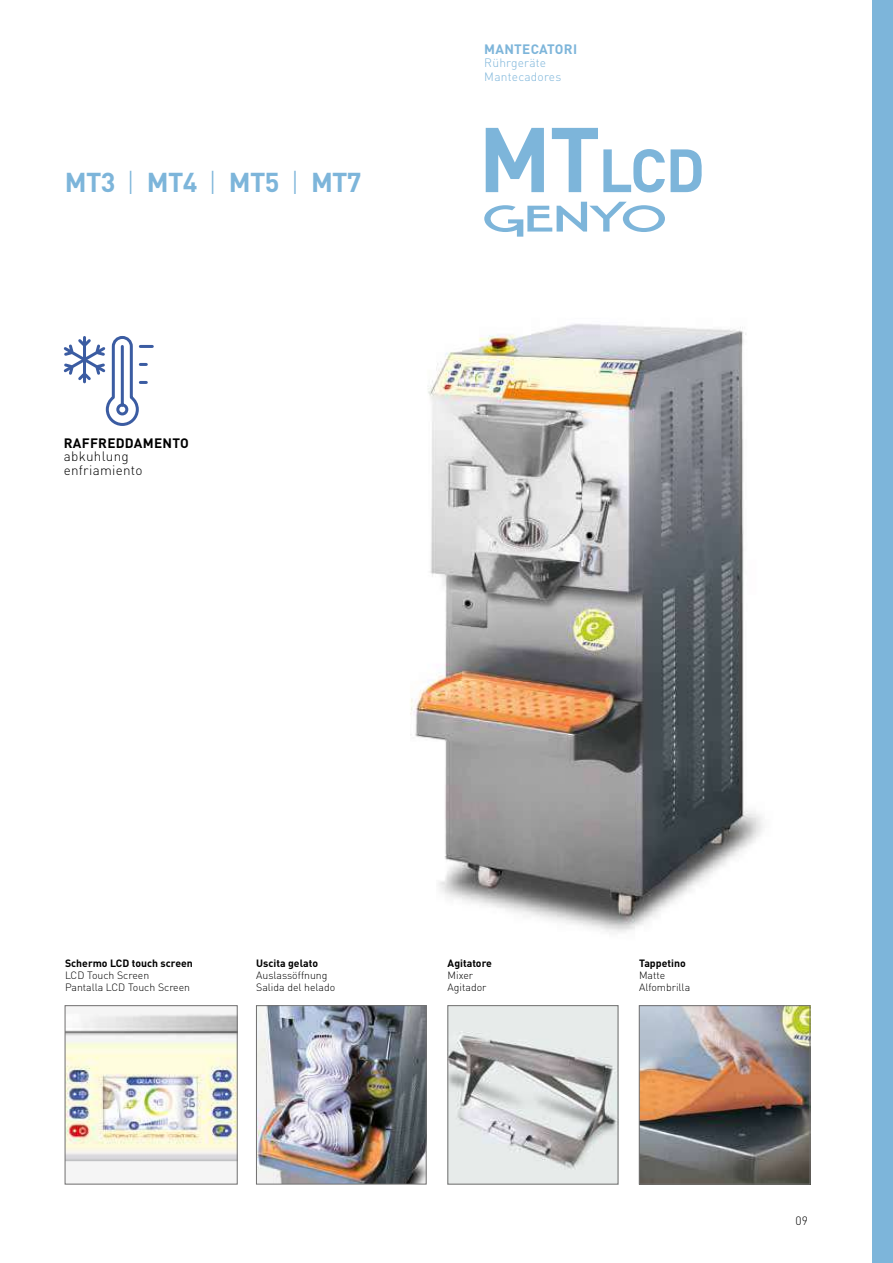
<style>
.page{position:relative;width:893px;height:1263px;background:#fff}
.page>*{position:absolute;margin:0;border:0;box-sizing:border-box;transform-origin:0 0}
.t1{font:700 60px "DIN";color:#7db5da}
.t2{font:700 27px "DIN";letter-spacing:-.025em;color:#7db5da}
.t3{font:300 13.5px/13.5px "DIN";letter-spacing:.02em;color:#000}
.t4{font:700 13.5px "DIN";letter-spacing:.02em;color:#000}
.t5{font:700 13.5px "DIN";letter-spacing:.02em;color:#7db5da}
.t6{font:300 12px/13.5px "DIN";letter-spacing:.02em;color:#7db5da}
.t7{font:300 12px "DIN";color:#000}
.t8{font:300 10.5px/12px "DIN";color:#000}
.t9{font:700 10.5px "DIN";color:#000}
.s1{font-weight:300}
.s2{font-size:90.3px}
</style>
<div class="page">
<img style="left:410px;top:324px;width:353px;height:608px">
<svg style="left:484px;top:202px;width:181px;height:35px"></svg>
<svg style="left:63px;top:336px;width:91px;height:90px"></svg>
<img style="left:67px;top:1013px;width:168px;height:149px">
<div style="left:65px;top:1005px;width:172px;height:179px;border:1px solid #706f6f"></div>
<img style="left:450px;top:1007px;width:166px;height:175px">
<img style="left:641px;top:1007px;width:167px;height:175px">
<div style="left:639px;top:1005px;width:171px;height:179px;border:1px solid #706f6f"></div>
<img style="left:258px;top:1007px;width:166px;height:175px">
<div style="left:256px;top:1005px;width:170px;height:179px;border:1px solid #706f6f"></div>
<div style="left:872px;top:0;width:21px;height:1263px;background:#7db5da"></div>
<h2 class="t2" style="left:65px;top:165px;width:298px">MT3 <span class="s1">|</span> MT4 <span class="s1">|</span> MT5 <span class="s1">|</span> MT7</h2>
<p class="t4" style="left:64px;top:434px;width:126px">RAFFREDDAMENTO</p>
<p class="t3" style="left:64px;top:450px;width:80px">abkuhlung enfriamiento</p>
<p class="t5" style="left:484px;top:40px;width:94px">MANTECATORI</p>
<p class="t6" style="left:484px;top:56px;width:79px">Rührgeräte<br>Mantecadores</p>
<h1 class="t1" style="left:478px;top:131px;width:228px"><span class="s2">MT</span>LCD</h1>
<p class="t9" style="left:65px;top:957px;width:129px">Schermo LCD touch screen</p>
<p class="t8" style="left:65px;top:969px;width:127px">LCD Touch Screen<br>Pantalla LCD Touch Screen</p>
<p class="t9" style="left:256px;top:957px;width:63px">Uscita gelato</p>
<p class="t8" style="left:256px;top:969px;width:81px">Auslassöffnung<br>Salida del helado</p>
<p class="t9" style="left:448px;top:957px;width:46px">Agitatore</p>
<p class="t8" style="left:448px;top:969px;width:40px">Mixer<br>Agitador</p>
<p class="t9" style="left:639px;top:957px;width:48px">Tappetino</p>
<p class="t8" style="left:639px;top:969px;width:53px">Matte<br>Alfombrilla</p>
<p class="t7" style="left:796px;top:1214px;width:14px">09</p>
</div>
